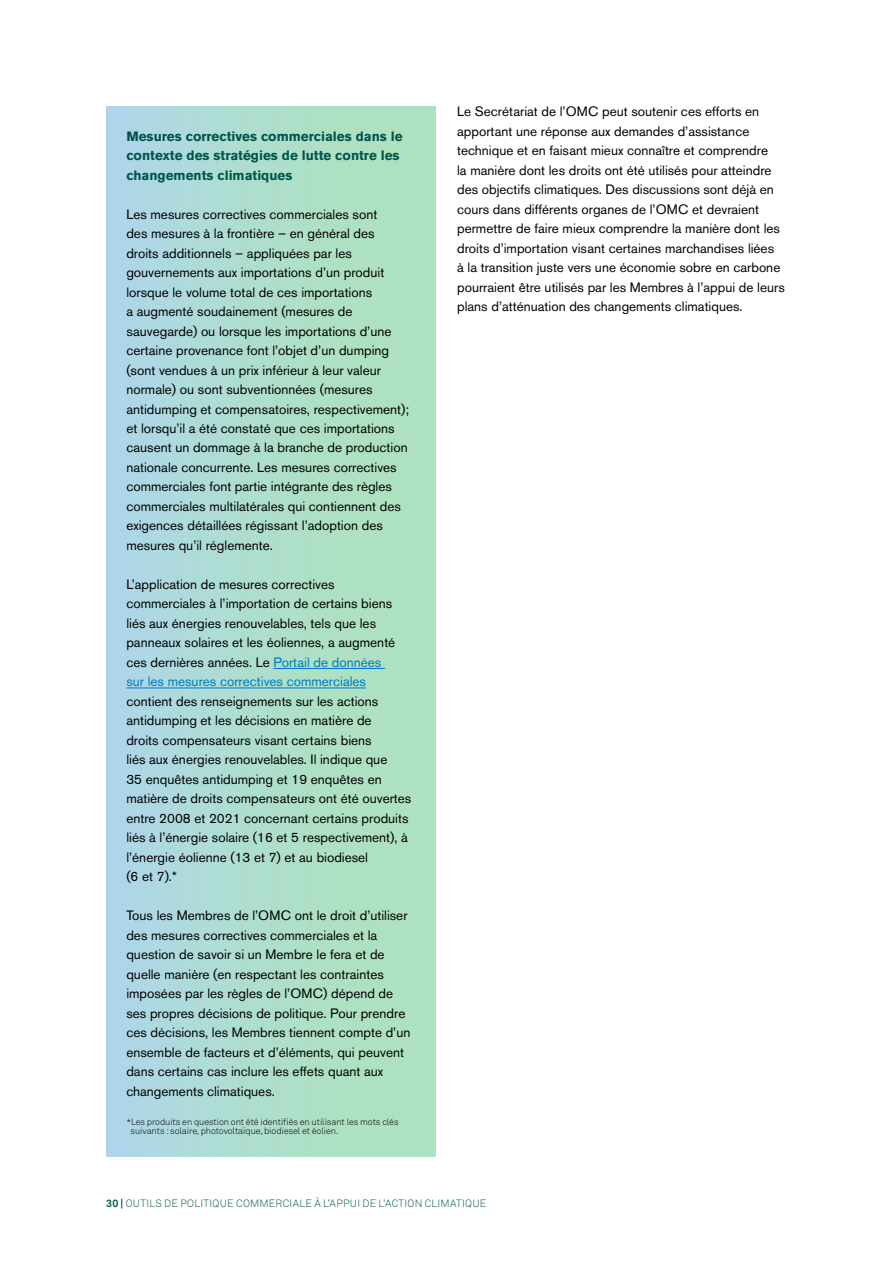
<style>
.page{position:relative;width:893px;height:1263px;background:#fff}
.page>*{position:absolute;margin:0;border:0;box-sizing:border-box;transform-origin:0 0}
.t1{font:13.5px/19.5px "Akzidenz Grotesk BE";color:#000}
.t2{font:700 13.5px/19.5px "Akzidenz Grotesk BE";color:#00544a}
.t3{font:300 10.5px "Akkurat Pro";letter-spacing:.025em;color:#00544a}
.t4{font:300 9px/9px "Akkurat Pro";letter-spacing:-.01em;color:#000}
.s1{color:#0079c1}
.s2{font-weight:700}
</style>
<div class="page">
<div style="left:106px;top:106px;width:330px;height:1051px;background:linear-gradient(to right,#aed7e6,#aee3b8)"></div>
<hr style="left:273px;top:668px;width:112px;height:1px;background:#0079c1">
<hr style="left:126px;top:688px;width:240px;height:1px;background:#0079c1">
<p class="t2" style="left:126px;top:126px;width:278px">Mesures correctives commerciales dans le contexte des stratégies de lutte contre les changements climatiques</p>
<p class="t1" style="left:126px;top:204px;width:284px">Les mesures correctives commerciales sont<br>des mesures à la frontière – en général des droits additionnels – appliquées par les gouvernements aux importations d’un produit lorsque le volume total de ces importations<br>a augmenté soudainement (mesures de sauvegarde) ou lorsque les importations d’une certaine provenance font l’objet d’un dumping (sont vendues à un prix inférieur à leur valeur normale) ou sont subventionnées (mesures antidumping et compensatoires, respectivement); et lorsqu’il a été constaté que ces importations causent un dommage à la branche de production nationale concurrente. Les mesures correctives commerciales font partie intégrante des règles commerciales multilatérales qui contiennent des exigences détaillées régissant l’adoption des mesures qu’il réglemente.</p>
<p class="t1" style="left:126px;top:574px;width:270px">L’application de mesures correctives commerciales à l’importation de certains biens liés aux énergies renouvelables, tels que les panneaux solaires et les éoliennes, a augmenté ces dernières années. Le <span class="s1">Portail de données sur les mesures correctives commerciales</span></p>
<p class="t1" style="left:126px;top:691px;width:286px">contient des renseignements sur les actions antidumping et les décisions en matière de<br>droits compensateurs visant certains biens<br>liés aux énergies renouvelables. Il indique que<br>35 enquêtes antidumping et 19 enquêtes en matière de droits compensateurs ont été ouvertes entre 2008 et 2021 concernant certains produits liés à l’énergie solaire (16 et 5 respectivement), à l’énergie éolienne (13 et 7) et au biodiesel<br>(6 et 7).*</p>
<p class="t1" style="left:126px;top:906px;width:286px">Tous les Membres de l’OMC ont le droit d’utiliser des mesures correctives commerciales et la question de savoir si un Membre le fera et de quelle manière (en respectant les contraintes imposées par les règles de l’OMC) dépend de ses propres décisions de politique. Pour prendre ces décisions, les Membres tiennent compte d’un ensemble de facteurs et d’éléments, qui peuvent dans certains cas inclure les effets quant aux changements climatiques.</p>
<p class="t4" style="left:131px;top:1117px;width:269px;text-indent:-4px">*Les produits en question ont été identifiés en utilisant les mots clés suivants : solaire, photovoltaïque, biodiesel et éolien.</p>
<p class="t1" style="left:457px;top:102px;width:329px">Le Secrétariat de l’OMC peut soutenir ces efforts en apportant une réponse aux demandes d’assistance technique et en faisant mieux connaître et comprendre<br>la manière dont les droits ont été utilisés pour atteindre des objectifs climatiques. Des discussions sont déjà en cours dans différents organes de l’OMC et devraient permettre de faire mieux comprendre la manière dont les droits d’importation visant certaines marchandises liées<br>à la transition juste vers une économie sobre en carbone pourraient être utilisés par les Membres à l’appui de leurs plans d’atténuation des changements climatiques.</p>
<p class="t3" style="left:106px;top:1197px;width:382px"><span class="s2">30 |</span> OUTILS DE POLITIQUE COMMERCIALE À L’APPUI DE L’ACTION CLIMATIQUE</p>
</div>
